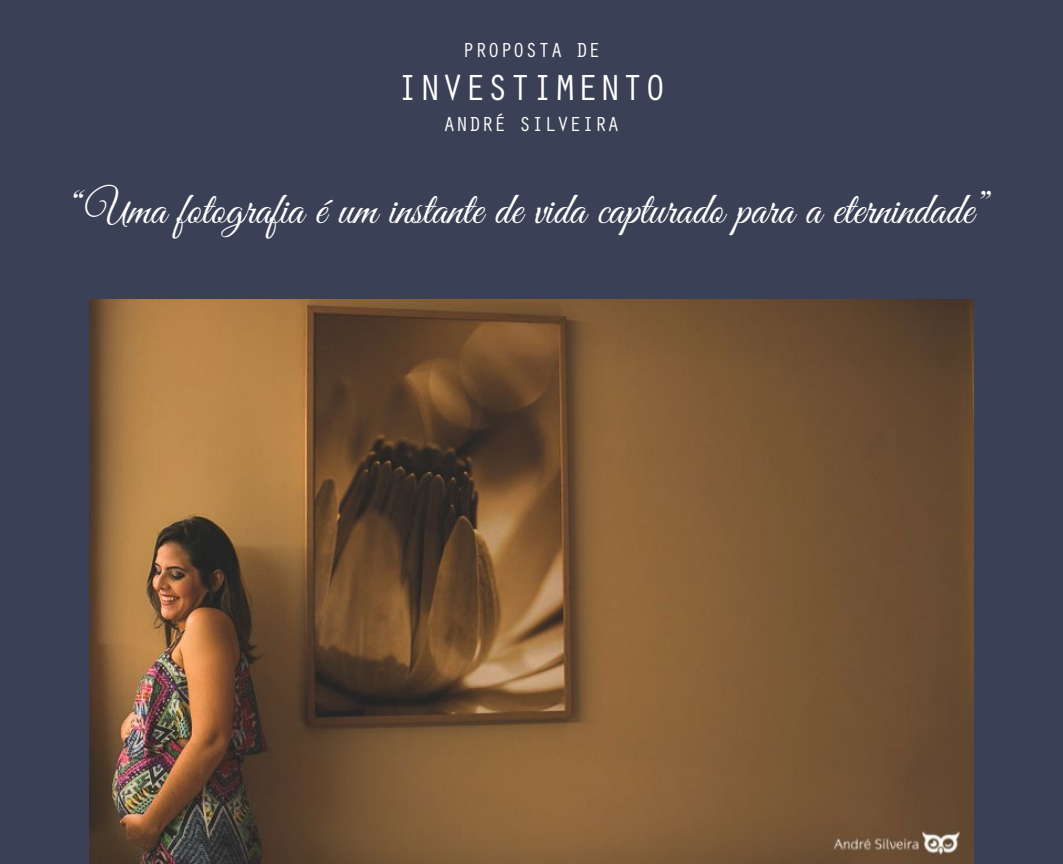
<style>
.page{position:relative;width:1063px;height:864px;background:#fff}
.page>*{position:absolute;margin:0;border:0;box-sizing:border-box;transform-origin:0 0}
.t1{font:45px "Great Vibes";color:#fff}
.t2{font:37.5px "Orator Std";color:#fff}
.t3{font:21px "Orator Std";color:#fff}
</style>
<div class="page">
<div style="left:0;top:0;width:1063px;height:863px;background:#3a4056"></div>
<img style="left:90px;top:299px;width:883px;height:564px">
<p class="t3" style="left:462px;top:35px;width:140px">PROPOSTA DE</p>
<p class="t2" style="left:396px;top:60px;width:271px">INVESTIMENTO</p>
<p class="t3" style="left:443px;top:109px;width:178px">ANDRÉ SILVEIRA</p>
<p class="t1" style="left:72px;top:184px;width:921px">“Uma fotografia é um instante de vida capturado para a eternindade”</p>
</div>
